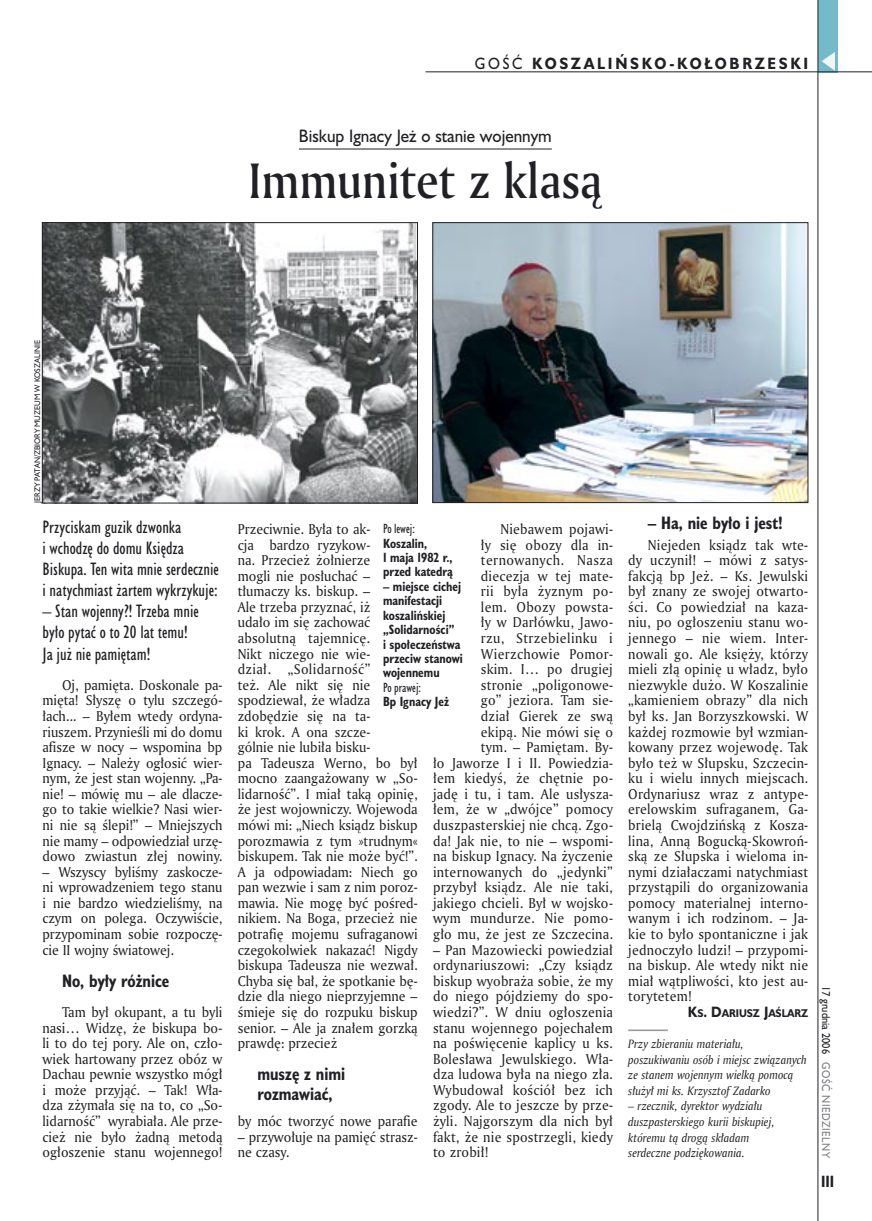
<style>
.page{position:relative;width:872px;height:1221px;background:#fff}
.page>*{position:absolute;margin:0;border:0;box-sizing:border-box;transform-origin:0 0}
._05a_tytyl_AmMd_32_pt{font:48px "Amerigo Md PL";color:#212125;scale:.9 1}
._06-4_lead_lokal_HuCn_11_pt{font:16.5px/21px "Humanst 521 Cn PL";color:#212125}
._04_srodtytul_HuCB_11_pt{font:700 16.5px/19.5px "Humanst 521 Cn PL";color:#212125;scale:.94 1}
._04-3_nadtytul_lokal{font:16.5px "Humanst 521 PL";color:#212125;scale:.94 1}
._15b_temat_prawo{font:700 15px "Humanst 521 PL";letter-spacing:.2em;color:#212125;scale:.9 1}
._17_pagina_prawa{font:700 15px "Humanst 521 Cn PL";color:#212125;scale:.94 1}
._01_body_tekst{font:13.8px/15.6px "Amerigo PL";color:#212125;text-align:justify;scale:.94 1}
._09_podpis_zdjecia_HuCnB{font:700 12.3px/14.4px "Humanst 521 Cn PL";color:#212125;scale:.94 1}
._09_podpis_zdjecia_HuCnB-2{font:12.3px "Humanst 521 Cn PL";color:#212125;scale:.94 1}
._13_notka_koncowa_Am{font:italic 11.7px/15.6px "Amerigo PL";color:#212125;scale:.94 1}
._19a_data_prawa_GOSC{font:10.5px "Humanst 521 PL";letter-spacing:.05em;color:#7f7f83;scale:.9 1}
._19_data_prawa{font:10.5px "Humanst 521 PL";color:#212125;scale:.9 1}
._12a_autor_na_koncu_HuBd{font:700 10.35px "Humanst 521 PL";color:#212125;scale:.9 1}
._09a_autor_zdjecia_Hu_5_pt{font:7.5px "Humanst 521 PL";color:#212125;scale:.94 1}
.s1{font-weight:400}
.s2{font-size:13.8px}
</style>
<div class="page">
<div style="left:818px;top:0;width:19px;height:72px;background:#75baca"></div>
<hr style="left:817px;top:0;width:1px;height:1220px;background:#212125">
<svg style="left:821px;top:52px;width:14px;height:19px"></svg>
<hr style="left:425px;top:72px;width:447px;height:1px;background:#212125">
<hr style="left:299px;top:149px;width:253px;height:1px;background:#212125">
<hr style="left:628px;top:1029px;width:40px;height:1px;background:#96969a">
<img style="left:44px;top:224px;width:372px;height:277px">
<div style="left:42px;top:222px;width:376px;height:281px;border:1px solid #212125"></div>
<img style="left:434px;top:224px;width:372px;height:277px">
<div style="left:432px;top:222px;width:376px;height:281px;border:1px solid #212125"></div>
<p class="_15b_temat_prawo" style="left:475px;top:53px;width:372px"><span class="s1">GOŚĆ</span> KOSZALIŃSKO-KOŁOBRZESKI</p>
<p class="_04-3_nadtytul_lokal" style="left:299px;top:124px;width:270px">Biskup Ignacy Jeż o stanie wojennym</p>
<p class="_05a_tytyl_AmMd_32_pt" style="left:248px;top:148px;width:394px">Immunitet z klasą</p>
<p class="_09a_autor_zdjecia_Hu_5_pt" style="left:32px;top:503px;width:174px;rotate:-90deg">JERZY PATAN/ZBIORY MUZEUM W KOSZALINIE</p>
<p class="_06-4_lead_lokal_HuCn_11_pt" style="left:43px;top:516px;width:178px">Przyciskam guzik dzwonka<br>i wchodzę do domu Księdza<br>Biskupa. Ten wita mnie serdecznie i natychmiast żartem wykrzykuje:</p>
<p class="_06-4_lead_lokal_HuCn_11_pt" style="left:43px;top:600px;width:158px">– Stan wojenny?! Trzeba mnie było pytać o to 20 lat temu!<br>Ja już nie pamiętam!</p>
<p class="_01_body_tekst" style="left:43px;top:676px;width:193px;text-indent:20px">Oj, pamięta. Doskonale pa&shy;mięta! Słyszę o tylu szczegó&shy;łach... – Byłem wtedy ordyna&shy;riuszem. Przynieśli mi do domu afisze w nocy – wspomina bp Ignacy. – Należy ogłosić wier&shy;nym, że jest stan wojenny. „Pa&shy;nie! – mówię mu – ale dlacze&shy;go to takie wielkie? Nasi wier&shy;ni nie są ślepi!” – Mniejszych nie mamy – odpowiedział urzę&shy;dowo zwiastun złej nowiny.</p>
<p class="_01_body_tekst" style="left:43px;top:863px;width:193px">– Wszyscy byliśmy zaskocze&shy;ni wprowadzeniem tego stanu i nie bardzo wiedzieliśmy, na czym on polega. Oczywiście, przypominam sobie rozpoczę&shy;cie II wojny światowej.</p>
<p class="_04_srodtytul_HuCB_11_pt" style="left:62px;top:970px;width:116px">No, były różnice</p>
<p class="_01_body_tekst" style="left:43px;top:1003px;width:193px;text-indent:20px">Tam był okupant, a tu byli nasi… Widzę, że biskupa bo&shy;li to do tej pory. Ale on, czło&shy;wiek hartowany przez obóz w Dachau pewnie wszystko mógł i może przyjąć. – Tak! Wła&shy;dza zżymała się na to, co „So&shy;lidarność” wyrabiała. Ale prze&shy;cież nie było żadną metodą ogłoszenie stanu wojennego!</p>
<p class="_01_body_tekst" style="left:238px;top:521px;width:193px;text-align:left">Przeciwnie. Była to ak-<br>cja bardzo ryzykow-<br>na. Przecież żołnierze<br>mogli nie posłuchać – tłumaczy ks. biskup. –<br>Ale trzeba przyznać, iż<br>udało im się zachować absolutną tajemnicę.<br>Nikt niczego nie wie-<br>dział. „Solidarność”<br>też. Ale nikt się nie spodziewał, że władza zdobędzie się na ta-<br>ki krok. A ona szcze-<br>gólnie nie lubiła bisku-<br>pa Tadeusza Werno, bo był mocno zaangażowany w „So&shy;lidarność”. I miał taką opinię, że jest wojowniczy. Wojewoda mówi mi: „Niech ksiądz biskup porozmawia z tym »trudnym« biskupem. Tak nie może być!”.<br>A ja odpowiadam: Niech go pan wezwie i sam z nim poroz&shy;mawia. Nie mogę być pośred&shy;nikiem. Na Boga, przecież nie potrafię mojemu sufraganowi czegokolwiek nakazać! Nigdy biskupa Tadeusza nie wezwał.<br>Chyba się bał, że spotkanie bę&shy;dzie dla niego nieprzyjemne – śmieje się do rozpuku biskup senior. – Ale ja znałem gorzką prawdę: przecież</p>
<p class="_04_srodtytul_HuCB_11_pt" style="left:257px;top:1063px;width:95px">muszę z nimi rozmawiać,</p>
<p class="_01_body_tekst" style="left:238px;top:1112px;width:193px">by móc tworzyć nowe parafie</p>
<p class="_01_body_tekst" style="left:238px;top:1128px;width:193px">– przywołuje na pamięć strasz&shy;ne czasy.</p>
<p class="_01_body_tekst" style="left:433px;top:521px;width:193px;text-align:right">Niebawem pojawi-<br>ły się obozy dla in&shy;ternowanych. Nasza diecezja w tej mate-<br>rii była żyznym po-<br>lem. Obozy powsta-<br>ły w Darłówku, Jawo-<br>rzu, Strzebielinku i<br>Wierzchowie Pomor-<br>skim. I… po drugiej<br>stronie „poligonowe-<br>go” jeziora. Tam sie-<br>dział Gierek ze swą<br>ekipą. Nie mówi się o<br>tym. – Pamiętam. By-<br>ło Jaworze I i II. Powiedzia&shy;łem kiedyś, że chętnie po&shy;jadę i tu, i tam. Ale usłysza&shy;łem, że w „dwójce” pomocy duszpasterskiej nie chcą. Zgo&shy;da! Jak nie, to nie – wspomi&shy;na biskup Ignacy. Na życzenie internowanych do „jedynki” przybył ksiądz. Ale nie taki, jakiego chcieli. Był w wojsko&shy;wym mundurze. Nie pomo&shy;gło mu, że jest ze Szczecina.</p>
<p class="_01_body_tekst" style="left:433px;top:941px;width:193px">– Pan Mazowiecki powiedział ordynariuszowi: „Czy ksiądz biskup wyobraża sobie, że my do niego pójdziemy do spo&shy;wiedzi?”. W dniu ogłoszenia stanu wojennego pojechałem na poświęcenie kaplicy u ks.<br>Bolesława Jewulskiego. Wła&shy;dza ludowa była na niego zła.<br>Wybudował kościół bez ich zgody. Ale to jeszcze by prze&shy;żyli. Najgorszym dla nich był fakt, że nie spostrzegli, kiedy to zrobił!</p>
<p class="_09_podpis_zdjecia_HuCnB" style="left:383px;top:521px;width:76px"><span class="s1">Po lewej:<br></span>Koszalin,<br>1 maja 1982 r., przed katedrą</p>
<p class="_09_podpis_zdjecia_HuCnB" style="left:383px;top:578px;width:86px">– miejsce cichej manifestacji koszalińskiej „Solidarności”<br>i społeczeństwa przeciw stanowi wojennemu</p>
<p class="_09_podpis_zdjecia_HuCnB-2" style="left:383px;top:679px;width:42px">Po prawej:</p>
<p class="_09_podpis_zdjecia_HuCnB" style="left:383px;top:694px;width:72px">Bp Ignacy Jeż</p>
<p class="_04_srodtytul_HuCB_11_pt" style="left:648px;top:512px;width:145px">– Ha, nie było i jest!</p>
<p class="_01_body_tekst" style="left:628px;top:536px;width:193px;text-indent:20px">Niejeden ksiądz tak wte&shy;dy uczynił! – mówi z satys&shy;fakcją bp Jeż. – Ks. Jewulski był znany ze swojej otwarto&shy;ści. Co powiedział na kaza&shy;niu, po ogłoszeniu stanu wo&shy;jennego – nie wiem. Inter&shy;nowali go. Ale księży, którzy mieli złą opinię u władz, było niezwykle dużo. W Koszalinie „kamieniem obrazy” dla nich był ks. Jan Borzyszkowski. W każdej rozmowie był wzmian&shy;kowany przez wojewodę. Tak było też w Słupsku, Szczecin&shy;ku i wielu innych miejscach.<br>Ordynariusz wraz z antype&shy;erelowskim sufraganem, Ga&shy;brielą Cwojdzińską z Kosza&shy;lina, Anną Bogucką-Skowroń&shy;ską ze Słupska i wieloma in&shy;nymi działaczami natychmiast przystąpili do organizowania pomocy materialnej interno&shy;wanym i ich rodzinom. – Ja&shy;kie to było spontaniczne i jak jednoczyło ludzi! – przypomi&shy;na biskup. Ale wtedy nikt nie miał wątpliwości, kto jest au&shy;torytetem!</p>
<p class="_12a_autor_na_koncu_HuBd" style="left:688px;top:1005px;width:135px"><span class="s2">K</span>S<span class="s2">. D</span>ARIUSZ <span class="s2">J</span>AŚLARZ</p>
<p class="_13_notka_koncowa_Am" style="left:628px;top:1035px;width:191px">Przy zbieraniu materiału, poszukiwaniu osób i miejsc związanych ze stanem wojennym wielką pomocą służył mi ks. Krzysztof Zadarko</p>
<p class="_13_notka_koncowa_Am" style="left:628px;top:1097px;width:157px">– rzecznik, dyrektor wydziału duszpasterskiego kurii biskupiej, któremu tą drogą składam serdeczne podziękowania.</p>
<p class="_19_data_prawa" style="left:833px;top:985px;width:77px;rotate:90deg">17 grudnia 2006</p>
<p class="_19a_data_prawa_GOSC" style="left:833px;top:1062px;width:108px;rotate:90deg">GOŚĆ NIEDZIELNY</p>
<p class="_17_pagina_prawa" style="left:821px;top:1171px;width:15px">III</p>
</div>
